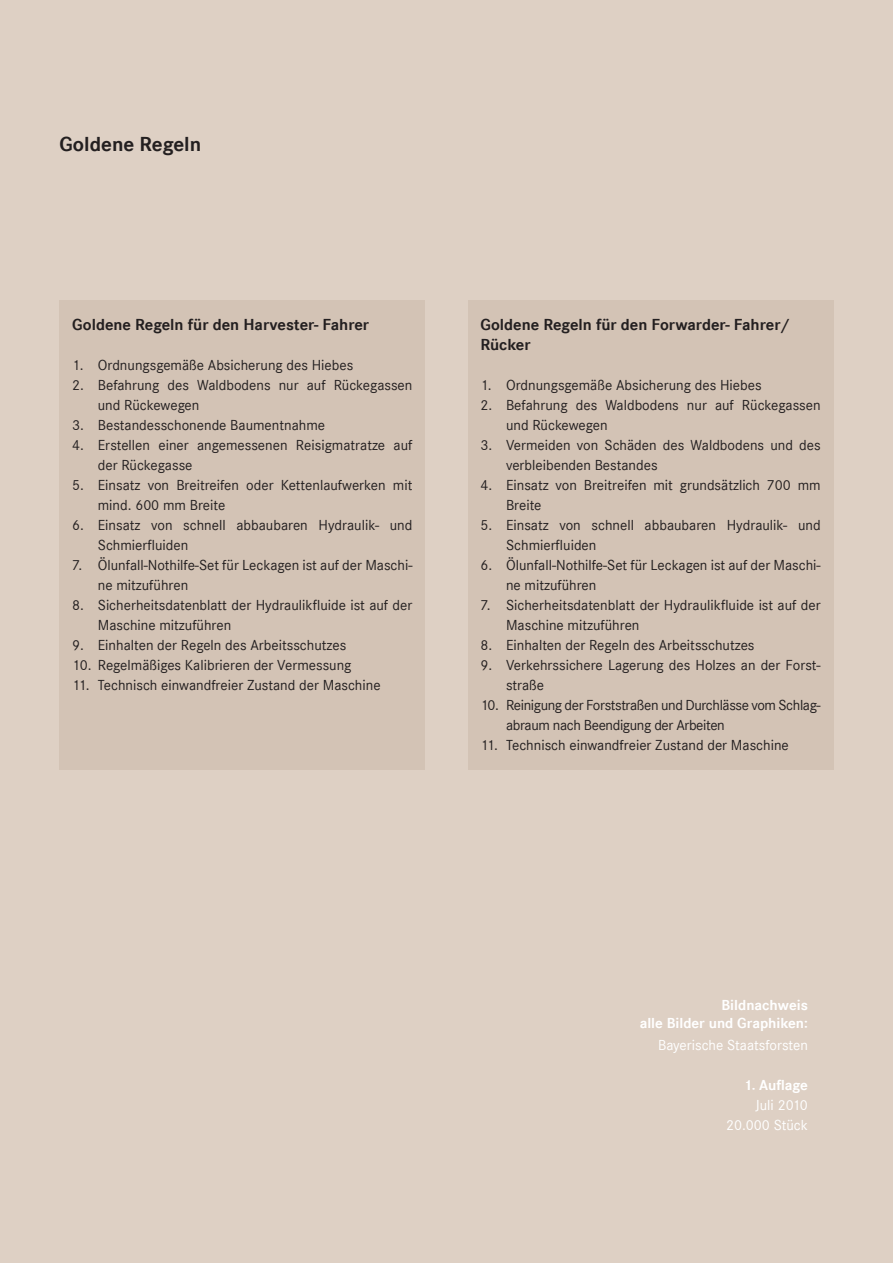
<style>
.page{position:relative;width:893px;height:1263px;background:#ded0c4}
.page>*{position:absolute;margin:0;border:0;box-sizing:border-box;transform-origin:0 0}
.t1{font:700 21px "Corporate S";color:#231f20}
.t2{font:700 16.5px/20px "Corporate S";color:#231f20}
.t3{font:15px/20px "Corporate S";color:#231f20}
.t4{font:15px/20px "Corporate S";letter-spacing:-.025em;color:#231f20}
.t5{font:700 15px/18px "Corporate S";color:#fff;text-align:right}
.t6{font:15px/20px "Corporate S";color:#fff;text-align:right}
</style>
<div class="page">
<div style="left:468px;top:300px;width:365px;height:470px;background:#d3c3b5"></div>
<div style="left:60px;top:300px;width:365px;height:470px;background:#d3c3b5"></div>
<h1 class="t1" style="left:60px;top:132px;width:143px">Goldene Regeln</h1>
<p class="t2" style="left:72px;top:315px;width:298px">Goldene Regeln für den Harvester- Fahrer</p>
<p class="t3" style="left:72px;top:355px;width:283px">1. Ordnungsgemäße Absicherung des Hiebes</p>
<p class="t3" style="left:98px;top:375px;width:316px;text-indent:-26px">2. Befahrung des Waldbodens nur auf Rückegassen und Rückewegen</p>
<p class="t3" style="left:72px;top:415px;width:254px">3. Bestandesschonende Baumentnahme</p>
<p class="t3" style="left:98px;top:435px;width:316px;text-indent:-26px">4. Erstellen einer angemessenen Reisigmatratze auf der Rückegasse</p>
<p class="t3" style="left:98px;top:475px;width:316px;text-indent:-26px">5. Einsatz von Breitreifen oder Kettenlaufwerken mit mind. 600 mm Breite</p>
<p class="t3" style="left:98px;top:515px;width:316px;text-indent:-26px">6. Einsatz von schnell abbaubaren Hydraulik- und<br>Schmierfluiden</p>
<p class="t3" style="left:98px;top:555px;width:316px;text-indent:-26px">7. Ölunfall-Nothilfe-Set für Leckagen ist auf der Maschi&shy;ne mitzuführen</p>
<p class="t3" style="left:98px;top:595px;width:316px;text-indent:-26px">8. Sicherheitsdatenblatt der Hydraulikfluide ist auf der<br>Maschine mitzuführen</p>
<p class="t3" style="left:72px;top:635px;width:276px">9. Einhalten der Regeln des Arbeitsschutzes</p>
<p class="t3" style="left:72px;top:655px;width:281px">10. Regelmäßiges Kalibrieren der Vermessung</p>
<p class="t3" style="left:72px;top:675px;width:310px">11. Technisch einwandfreier Zustand der Maschine</p>
<p class="t2" style="left:480px;top:315px;width:311px">Goldene Regeln für den Forwarder- Fahrer/<br>Rücker</p>
<p class="t3" style="left:480px;top:375px;width:283px">1. Ordnungsgemäße Absicherung des Hiebes</p>
<p class="t3" style="left:506px;top:395px;width:316px;text-indent:-26px">2. Befahrung des Waldbodens nur auf Rückegassen und Rückewegen</p>
<p class="t3" style="left:506px;top:435px;width:316px;text-indent:-26px">3. Vermeiden von Schäden des Waldbodens und des verbleibenden Bestandes</p>
<p class="t3" style="left:506px;top:475px;width:316px;text-indent:-26px">4. Einsatz von Breitreifen mit grundsätzlich 700 mm<br>Breite</p>
<p class="t3" style="left:506px;top:515px;width:316px;text-indent:-26px">5. Einsatz von schnell abbaubaren Hydraulik- und<br>Schmierfluiden</p>
<p class="t3" style="left:506px;top:555px;width:316px;text-indent:-26px">6. Ölunfall-Nothilfe-Set für Leckagen ist auf der Maschi&shy;ne mitzuführen</p>
<p class="t3" style="left:506px;top:595px;width:316px;text-indent:-26px">7. Sicherheitsdatenblatt der Hydraulikfluide ist auf der<br>Maschine mitzuführen</p>
<p class="t3" style="left:480px;top:635px;width:276px">8. Einhalten der Regeln des Arbeitsschutzes</p>
<p class="t3" style="left:506px;top:655px;width:316px;text-indent:-26px">9. Verkehrssichere Lagerung des Holzes an der Forst&shy;straße</p>
<p class="t4" style="left:506px;top:695px;width:316px;text-indent:-26px">10. Reinigung der Forststraßen und Durchlässe vom Schlag&shy;abraum nach Beendigung der Arbeiten</p>
<p class="t3" style="left:480px;top:735px;width:310px">11. Technisch einwandfreier Zustand der Maschine</p>
<p class="t5" style="left:640px;top:996px;width:170px">Bildnachweis<br>alle Bilder und Graphiken:</p>
<p class="t6" style="left:658px;top:1035px;width:151px">Bayerische Staatsforsten</p>
<p class="t5" style="left:744px;top:1076px;width:66px">1. Auflage</p>
<p class="t6" style="left:726px;top:1095px;width:83px">Juli 2010<br>20.000 Stück</p>
</div>
